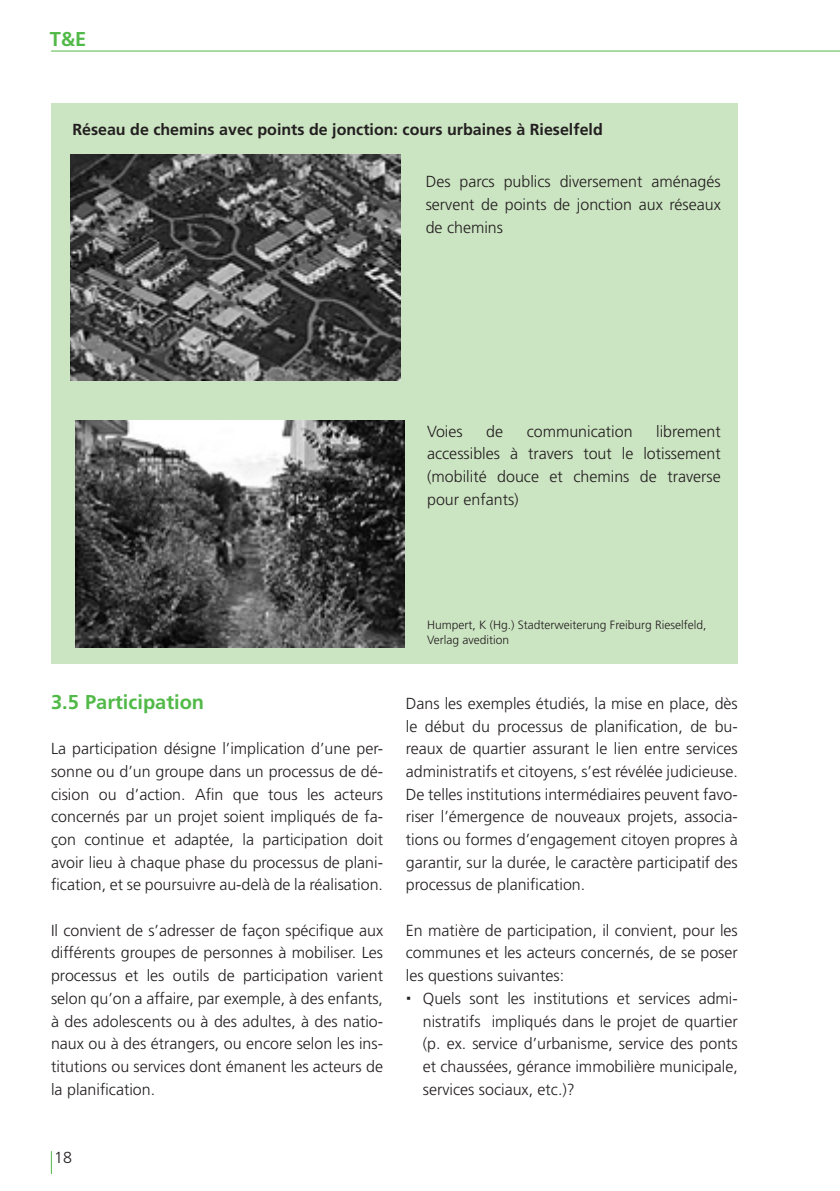
<style>
.page{position:relative;width:840px;height:1191px;background:#fff}
.page>*{position:absolute;margin:0;border:0;box-sizing:border-box;transform-origin:0 0}
.Untertitel_x_x{font:700 20px "Frutiger LT Std";color:#51b948}
.Fliesstext{font:300 16px/22.6px "Frutiger LT Std";color:#231f20;text-align:justify}
.Aufzählung_Text{font:300 16px/22.6px "Frutiger LT Std";color:#231f20;text-align:justify}
.Tabelle_Titel_schwar{font:700 16px "Frutiger LT Std";color:#231f20}
.Autor_Kopie{font:300 12px "Frutiger LT Std";color:#231f20}
</style>
<div class="page">
<hr style="left:51px;top:51px;width:788px;height:1px;background:#51b948">
<svg style="left:51px;top:1151px;width:1px;height:23px"></svg>
<div style="left:51px;top:103px;width:686px;height:560px;background:#cbe4c1"></div>
<img style="left:71px;top:154px;width:329px;height:227px">
<img style="left:75px;top:420px;width:329px;height:227px">
<p class="Untertitel_x_x" style="left:50px;top:27px;width:38px">T&amp;E</p>
<p class="Tabelle_Titel_schwar" style="left:72px;top:120px;width:531px">Réseau de chemins avec points de jonction: cours urbaines à Rieselfeld</p>
<p class="Fliesstext" style="left:425px;top:170px;width:296px">Des parcs publics diversement aménagés servent de points de jonction aux réseaux de chemins</p>
<p class="Fliesstext" style="left:427px;top:420px;width:37px">Voies</p>
<p class="Fliesstext" style="left:486px;top:420px;width:18px">de</p>
<p class="Fliesstext" style="left:526px;top:420px;width:107px">communication</p>
<p class="Fliesstext" style="left:427px;top:420px;width:295px;text-indent:229px">librement accessibles à travers tout le lotissement (mobilité douce et chemins de traverse pour enfants)</p>
<p class="Untertitel_x_x" style="left:51px;top:690px;width:154px">3.5 Participation</p>
<p class="Fliesstext" style="left:51px;top:737px;width:333px">La participation désigne l’implication d’une per&shy;sonne ou d’un groupe dans un processus de dé&shy;cision ou d’action. Afin que tous les acteurs concernés par un projet soient impliqués de fa&shy;çon continue et adaptée, la participation doit avoir lieu à chaque phase du processus de plani&shy;fication, et se poursuivre au-delà de la réalisation.</p>
<p class="Fliesstext" style="left:51px;top:919px;width:333px">Il convient de s’adresser de façon spécifique aux différents groupes de personnes à mobiliser. Les processus et les outils de participation varient selon qu’on a affaire, par exemple, à des enfants, à des adolescents ou à des adultes, à des natio&shy;naux ou à des étrangers, ou encore selon les ins&shy;titutions ou services dont émanent les acteurs de la planification.</p>
<p class="Fliesstext" style="left:54px;top:1146px;width:19px">18</p>
<p class="Autor_Kopie" style="left:427px;top:618px;width:281px">Humpert, K (Hg.) Stadterweiterung Freiburg Rieselfeld,</p>
<p class="Autor_Kopie" style="left:427px;top:632px;width:84px">Verlag avedition</p>
<p class="Fliesstext" style="left:405px;top:692px;width:333px">Dans les exemples étudiés, la mise en place, dès le début du processus de planification, de bu&shy;reaux de quartier assurant le lien entre services administratifs et citoyens, s’est révélée judicieuse.<br>De telles institutions intermédiaires peuvent favo&shy;riser l’émergence de nouveaux projets, associa&shy;tions ou formes d’engagement citoyen propres à garantir, sur la durée, le caractère participatif des processus de planification.</p>
<p class="Fliesstext" style="left:405px;top:919px;width:333px">En matière de participation, il convient, pour les communes et les acteurs concernés, de se poser les questions suivantes:</p>
<p class="Aufzählung_Text" style="left:422px;top:987px;width:316px">Quels sont les institutions et services admi&shy;nistratifs impliqués dans le projet de quartier (p. ex. service d’urbanisme, service des ponts et chaussées, gérance immobilière municipale, services sociaux, etc.)?</p>
</div>
